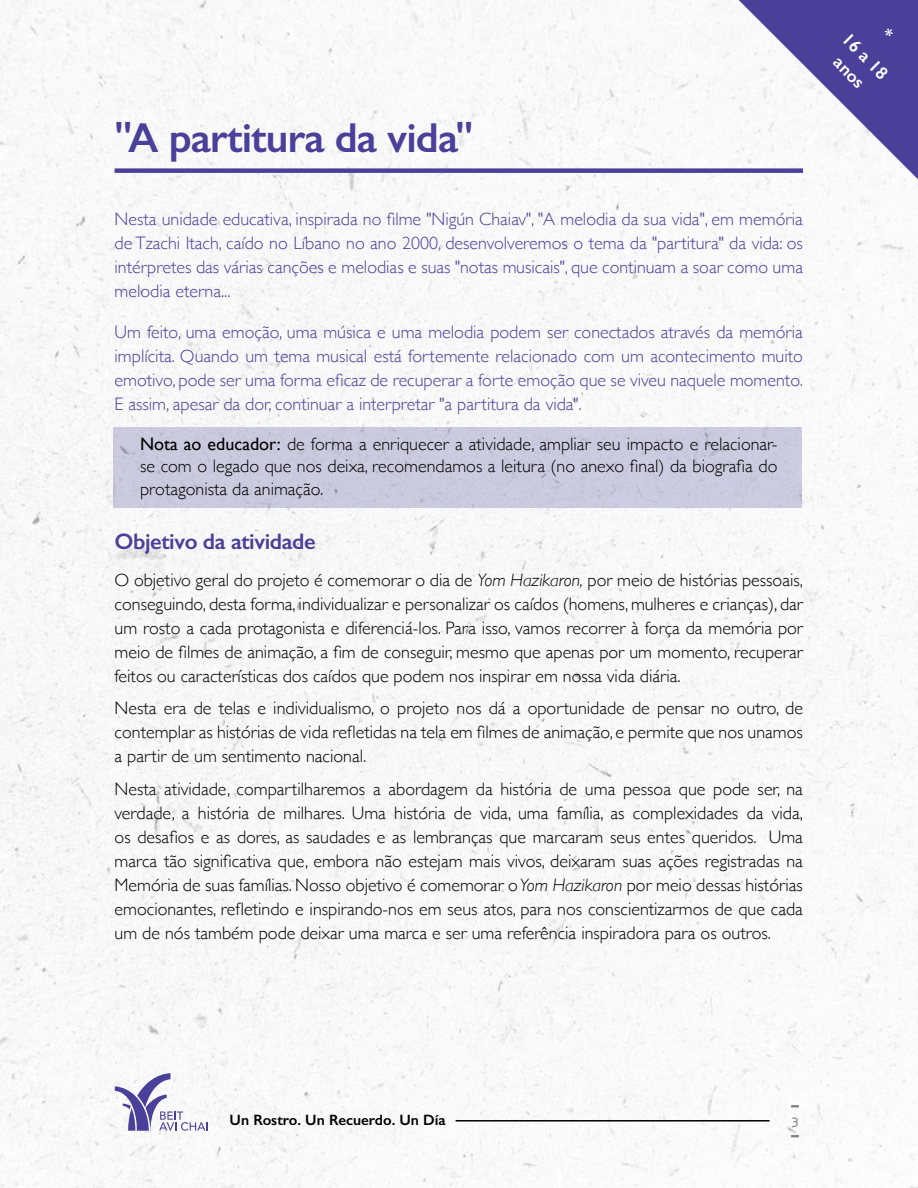
<style>
.page{position:relative;width:918px;height:1188px;background:#fff}
.page>*{position:absolute;margin:0;border:0;box-sizing:border-box;transform-origin:0 0}
.t1{font:600 42px "Gill Sans";letter-spacing:-.02em;color:#4a3f99}
.t2{font:600 22.5px "Gill Sans";letter-spacing:-.02em;color:#4a3f99}
.t3{font:300 18px/24px "Gill Sans";color:#000;text-align:justify}
.t4{font:300 18px/24px "Gill Sans";color:#4a3f99;text-align:justify}
.t5{font:600 18px "Gill Sans";color:#fff}
.t6{font:18px "Ezer Block OE Pro Light";color:#808285}
.t7{font:600 15px "Gill Sans";color:#000}
.s1{font-weight:400}
.s2{font-style:italic}
</style>
<div class="page">
<img style="left:0;top:0;width:918px;height:1188px">
<svg style="left:791px;top:1105px;width:8px;height:2px"></svg>
<svg style="left:791px;top:1135px;width:8px;height:2px"></svg>
<svg style="left:115px;top:1073px;width:92px;height:58px"></svg>
<hr style="left:456px;top:1120px;width:314px;height:2px;background:#000">
<div style="left:115px;top:168px;width:688px;height:5px;background:#4a3f99"></div>
<div style="left:114px;top:427px;width:688px;height:80px;background:#cccadf"></div>
<svg style="left:739px;top:0;width:179px;height:179px"></svg>
<h1 class="t1" style="left:115px;top:112px;width:360px">A" partitura da vida"</h1>
<p class="t4" style="left:115px;top:206px;width:690px">Nesta unidade educativa, inspirada no filme "Nigún Chaiav A"," melodia da sua vida ," em memória de Tzachi Itach, caído no Líbano no ano 2000, desenvolveremos o tema da "partitura" da vida: os intérpretes das várias canções e melodias e suas "notas musicais ," que continuam a soar como uma melodia eterna...</p>
<p class="t4" style="left:115px;top:319px;width:690px">Um feito, uma emoção, uma música e uma melodia podem ser conectados através da memória implícita. Quando um tema musical está fortemente relacionado com um acontecimento muito emotivo, pode ser uma forma eficaz de recuperar a forte emoção que se viveu naquele momento.<br>E assim, apesar da dor, continuar a interpretar a" partitura da vida ."</p>
<p class="t3" style="left:140px;top:431px;width:639px"><span class="s1">Nota ao educador:</span> de forma a enriquecer a atividade, ampliar seu impacto e relacionar-</p>
<p class="t3" style="left:140px;top:476px;width:185px">protagonista da animação.</p>
<p class="t2" style="left:115px;top:528px;width:203px">Objetivo da atividade</p>
<p class="t3" style="left:115px;top:567px;width:690px">O objetivo geral do projeto é comemorar o dia de <span class="s2">Yom Hazikaron,</span> por meio de histórias pessoais, conseguindo, desta forma, individualizar e personalizar os caídos (homens, mulheres e crianças ,) dar um rosto a cada protagonista e diferenciá-los. Para isso, vamos recorrer à força da memória por meio de filmes de animação a, fim de conseguir, mesmo que apenas por um momento, recuperar feitos ou características dos caídos que podem nos inspirar em nossa vida diária.</p>
<p class="t3" style="left:115px;top:695px;width:690px">Nesta era de telas e individualismo o, projeto nos dá a oportunidade de pensar no outro, de contemplar as histórias de vida refletidas na tela em filmes de animação e, permite que nos unamos a partir de um sentimento nacional.</p>
<p class="t3" style="left:115px;top:776px;width:690px;text-align:right">Nesta atividade, compartilharemos a abordagem da história de uma pessoa que pode ser, na vida,</p>
<p class="t3" style="left:140px;top:453px;width:639px">se com o legado que nos deixa, recomendamos a leitura (no anexo final) da biografia do</p>
<p class="t3" style="left:557px;top:800px;width:69px">família, as</p>
<p class="t3" style="left:115px;top:800px;width:76px">verdade a,</p>
<p class="t3" style="left:198px;top:800px;width:53px">história</p>
<p class="t3" style="left:258px;top:800px;width:19px">de</p>
<p class="t3" style="left:284px;top:800px;width:104px">milhares. Uma</p>
<p class="t3" style="left:394px;top:800px;width:53px">história</p>
<p class="t3" style="left:454px;top:800px;width:19px">de</p>
<p class="t3" style="left:480px;top:800px;width:70px">vida, uma</p>
<p class="t3" style="left:633px;top:800px;width:107px">complexidades</p>
<p class="t3" style="left:747px;top:800px;width:18px">da</p>
<p class="t3" style="left:115px;top:824px;width:690px;text-align:left">os desafios e as dores, as saudades e as lembranças que marcaram seus entes queridos. marca tão significativa que, embora não estejam mais vivos, deixaram suas ações registradas na Memória de suas famílias. Nosso objetivo é comemorar o<span class="s2">Yom Hazikaron</span> por meio dessas histórias emocionantes, refletindo e inspirando-nos em seus atos, para nos conscientizarmos de que cada um de nós também pode deixar uma marca e ser uma referência inspiradora para os outros.</p>
<p class="t3" style="left:769px;top:824px;width:36px">Uma</p>
<p class="t5" style="left:853px;top:28px;width:58px;rotate:45deg">16a18</p>
<p class="t5" style="left:844px;top:51px;width:38px;rotate:45deg">anos</p>
<p class="t7" style="left:230px;top:1111px;width:218px">Un Rostro. Un Recuerdo. Un Día</p>
<p class="t6" style="left:791px;top:1111px;width:9px">3</p>
</div>
